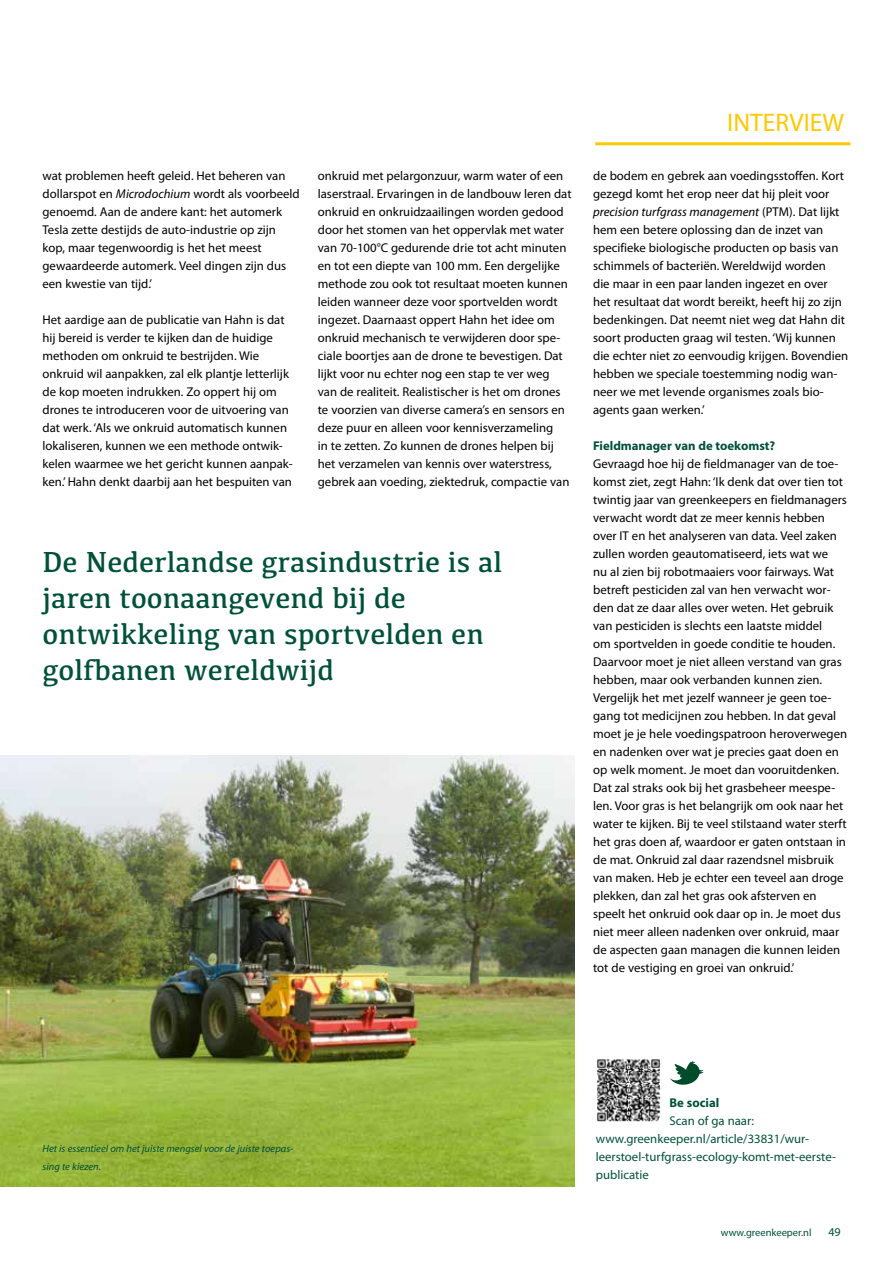
<style>
.page{position:relative;width:893px;height:1263px;background:#fff}
.page>*{position:absolute;margin:0;border:0;box-sizing:border-box;transform-origin:0 0}
.t1{font:30px/36px "Kefa";color:#005139}
.t2{font:25.5px "Myriad Pro";color:#fec800}
.t3{font:12.75px/18px "Myriad Pro";color:#000}
.t4{font:12.75px/18px "Myriad Pro";color:#005139}
.t5{font:700 12.75px "Myriad Pro";color:#005139}
.t6{font:12px "Myriad Pro";color:#005139}
.t7{font:italic 10.5px/18px "Myriad Pro";color:#005139}
.t8{font:10.5px "Myriad Pro";color:#005139}
.s1{font-style:italic}
</style>
<div class="page">
<hr style="left:595px;top:142px;width:255px;height:3px;background:#fec800">
<img style="left:0;top:756px;width:574px;height:430px">
<img style="left:597px;top:1059px;width:64px;height:63px">
<svg style="left:670px;top:1061px;width:33px;height:24px"></svg>
<h2 class="t2" style="left:727px;top:107px;width:118px">INTERVIEW</h2>
<p class="t3" style="left:43px;top:167px;width:259px">wat problemen heeft geleid. Het beheren van dollarspot en <span class="s1">Microdochium</span> wordt als voorbeeld genoemd. Aan de andere kant: het automerk Tesla zette destijds de auto-industrie op zijn kop, maar tegenwoordig is het het meest gewaardeerde automerk. Veel dingen zijn dus een kwestie van tijd.’</p>
<p class="t3" style="left:43px;top:311px;width:252px">Het aardige aan de publicatie van Hahn is dat hij bereid is verder te kijken dan de huidige methoden om onkruid te bestrijden. Wie onkruid wil aanpakken, zal elk plantje letterlijk de kop moeten indrukken. Zo oppert hij om drones te introduceren voor de uitvoering van dat werk. ‘Als we onkruid automatisch kunnen lokaliseren, kunnen we een methode ontwik&shy;kelen waarmee we het gericht kunnen aanpak&shy;ken.’ Hahn denkt daarbij aan het bespuiten van</p>
<p class="t3" style="left:318px;top:167px;width:255px">onkruid met pelargonzuur, warm water of een laserstraal. Ervaringen in de landbouw leren dat onkruid en onkruidzaailingen worden gedood door het stomen van het oppervlak met water van 70-100°C gedurende drie tot acht minuten en tot een diepte van 100 mm. Een dergelijke methode zou ook tot resultaat moeten kunnen leiden wanneer deze voor sportvelden wordt ingezet. Daarnaast oppert Hahn het idee om onkruid mechanisch te verwijderen door spe&shy;ciale boortjes aan de drone te bevestigen. Dat lijkt voor nu echter nog een stap te ver weg van de realiteit. Realistischer is het om drones te voorzien van diverse camera’s en sensors en deze puur en alleen voor kennisverzameling<br>in te zetten. Zo kunnen de drones helpen bij het verzamelen van kennis over waterstress, gebrek aan voeding, ziektedruk, compactie van</p>
<p class="t3" style="left:593px;top:167px;width:256px">de bodem en gebrek aan voedingsstoffen. Kort gezegd komt het erop neer dat hij pleit voor <span class="s1">precision turfgrass management</span> (PTM). Dat lijkt hem een betere oplossing dan de inzet van specifieke biologische producten op basis van schimmels of bacteriën. Wereldwijd worden<br>die maar in een paar landen ingezet en over het resultaat dat wordt bereikt, heeft hij zo zijn bedenkingen. Dat neemt niet weg dat Hahn dit soort producten graag wil testen. ‘Wij kunnen die echter niet zo eenvoudig krijgen. Bovendien hebben we speciale toestemming nodig wan&shy;neer we met levende organismes zoals bio&shy;agents gaan werken.’</p>
<p class="t5" style="left:593px;top:438px;width:184px">Fieldmanager van de toekomst?</p>
<p class="t3" style="left:593px;top:455px;width:255px">Gevraagd hoe hij de fieldmanager van de toe&shy;komst ziet, zegt Hahn: ‘Ik denk dat over tien tot twintig jaar van greenkeepers en fieldmanagers verwacht wordt dat ze meer kennis hebben over IT en het analyseren van data. Veel zaken zullen worden geautomatiseerd, iets wat we<br>nu al zien bij robotmaaiers voor fairways. Wat betreft pesticiden zal van hen verwacht wor&shy;den dat ze daar alles over weten. Het gebruik van pesticiden is slechts een laatste middel<br>om sportvelden in goede conditie te houden.<br>Daarvoor moet je niet alleen verstand van gras hebben, maar ook verbanden kunnen zien.<br>Vergelijk het met jezelf wanneer je geen toe&shy;gang tot medicijnen zou hebben. In dat geval moet je je hele voedingspatroon heroverwegen en nadenken over wat je precies gaat doen en op welk moment. Je moet dan vooruitdenken.<br>Dat zal straks ook bij het grasbeheer meespe&shy;len. Voor gras is het belangrijk om ook naar het water te kijken. Bij te veel stilstaand water sterft het gras doen af, waardoor er gaten ontstaan in de mat. Onkruid zal daar razendsnel misbruik van maken. Heb je echter een teveel aan droge plekken, dan zal het gras ook afsterven en speelt het onkruid ook daar op in. Je moet dus niet meer alleen nadenken over onkruid, maar de aspecten gaan managen die kunnen leiden tot de vestiging en groei van onkruid.’</p>
<h1 class="t1" style="left:43px;top:543px;width:461px">De Nederlandse grasindustrie is al jaren toonaangevend bij de ontwikkeling van sportvelden en golfbanen wereldwijd</h1>
<p class="t7" style="left:43px;top:1139px;width:252px">Het is essentieel om het juiste mengsel voor de juiste toepas&shy;sing te kiezen.</p>
<p class="t5" style="left:669px;top:1094px;width:51px">Be social</p>
<p class="t4" style="left:596px;top:1112px;width:242px;text-indent:74px">Scan of ga naar: www.greenkeeper.nl/article/33831/wur&shy;leerstoel-turfgrass-ecology-komt-met-eerste&shy;publicatie</p>
<p class="t8" style="left:721px;top:1226px;width:92px">www.greenkeeper.nl</p>
<p class="t6" style="left:828px;top:1224px;width:14px">49</p>
</div>
